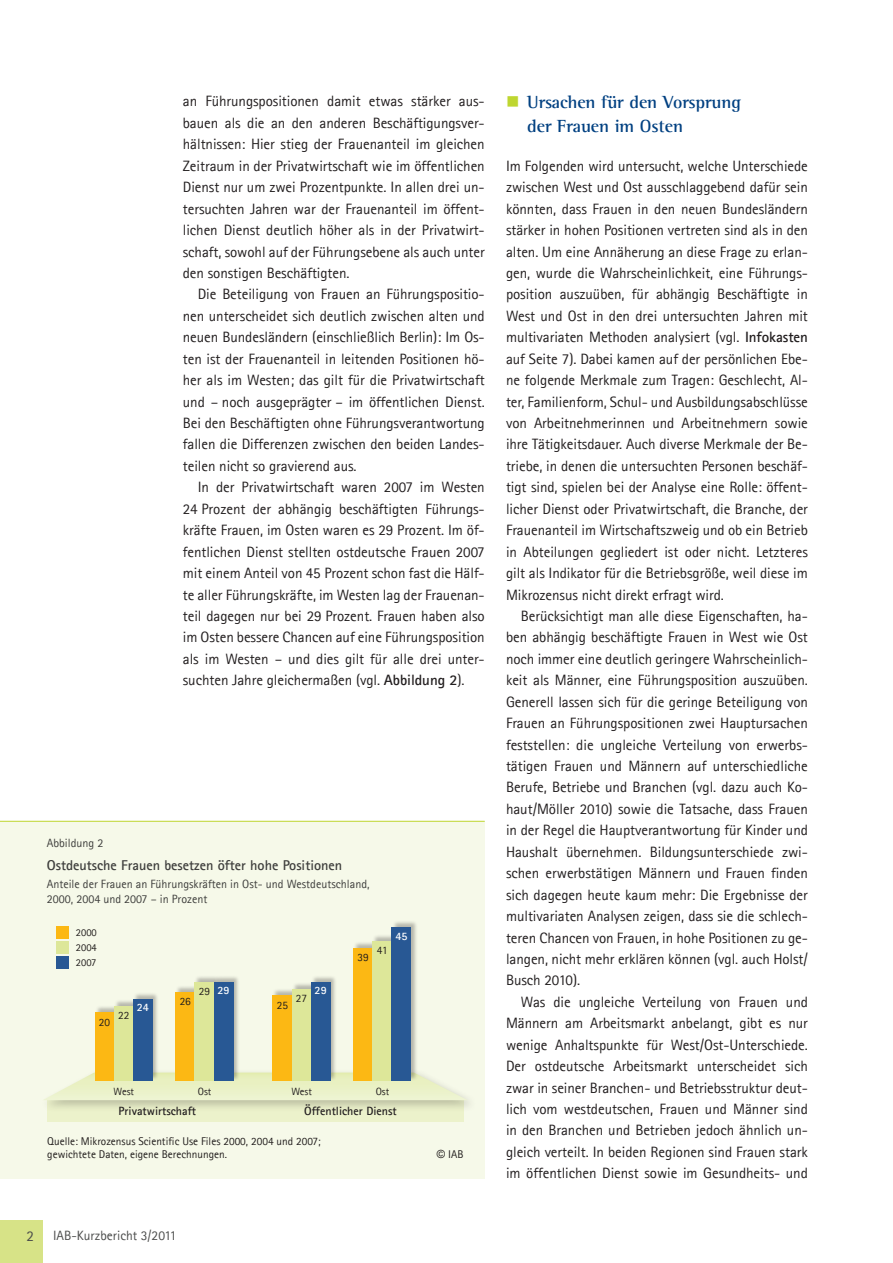
<style>
.page{position:relative;width:893px;height:1263px;background:#fff}
.page>*{position:absolute;margin:0;border:0;box-sizing:border-box;transform-origin:0 0}
.t1{font:700 18px/24px "Agfa Rotis Semi Serif";letter-spacing:-.005em;color:#014081}
.t2{font:15px/21.5px "Agfa Rotis Sans Serif";letter-spacing:-.005em;color:#231f20;text-align:justify}
.t3{font:15px "Agfa Rotis Sans Serif";color:#4b4c4b}
.t4{font:700 14.25px "Agfa Rotis Sans Serif";color:#3e3e3c}
.t5{font:13.5px "Agfa Rotis Sans Serif";color:#4b4c4b}
.t6{font:12px/14.4px "Agfa Rotis Sans Serif";color:#3e3e3c}
.t7{font:700 12px "Agfa Rotis Sans Serif";color:#231f20}
.t8{font:11.25px/13.5px "Agfa Rotis Sans Serif";color:#221e1d}
.t9{font:700 11.25px "Agfa Rotis Sans Serif";color:#fff}
.t10{font:10.5px "Agfa Rotis Sans Serif";color:#231f20}
.t11{font:10.5px/15px "Agfa Rotis Sans Serif";color:#221e1d;text-align:justify}
.s1{font-weight:700}
.s2{font-weight:700;color:#fff}
.s3{font-family:"Arial"}
</style>
<div class="page">
<div style="left:0;top:821px;width:485px;height:357px;background:#f6f9e9"></div>
<hr style="left:0;top:821px;width:485px;height:1px;background:#bed630">
<div style="left:47px;top:1100px;width:416px;height:22px;background:#ecf2cb"></div>
<div style="left:39px;top:1068px;width:438px;height:45px;background:#231f20;opacity:.25"></div>
<svg style="left:43px;top:1072px;width:425px;height:28px"></svg>
<div style="left:95px;top:1006px;width:26px;height:75px;background:#231f20;opacity:.3"></div>
<div style="left:95px;top:1013px;width:19px;height:68px;background:#fcb814"></div>
<div style="left:114px;top:999px;width:26px;height:82px;background:#231f20;opacity:.3"></div>
<div style="left:114px;top:1006px;width:19px;height:75px;background:#dde799"></div>
<div style="left:133px;top:992px;width:26px;height:88px;background:#231f20;opacity:.3"></div>
<div style="left:133px;top:999px;width:19px;height:82px;background:#285894"></div>
<div style="left:176px;top:985px;width:26px;height:96px;background:#231f20;opacity:.3"></div>
<div style="left:176px;top:992px;width:19px;height:89px;background:#fcb814"></div>
<div style="left:195px;top:975px;width:26px;height:106px;background:#231f20;opacity:.3"></div>
<div style="left:195px;top:982px;width:19px;height:99px;background:#dde799"></div>
<div style="left:214px;top:975px;width:26px;height:106px;background:#231f20;opacity:.3"></div>
<div style="left:214px;top:982px;width:19px;height:99px;background:#285894"></div>
<div style="left:273px;top:989px;width:26px;height:92px;background:#231f20;opacity:.3"></div>
<div style="left:273px;top:996px;width:19px;height:85px;background:#fcb814"></div>
<div style="left:292px;top:982px;width:26px;height:99px;background:#231f20;opacity:.3"></div>
<div style="left:292px;top:989px;width:19px;height:92px;background:#dde799"></div>
<div style="left:311px;top:975px;width:26px;height:106px;background:#231f20;opacity:.3"></div>
<div style="left:311px;top:982px;width:19px;height:99px;background:#285894"></div>
<div style="left:353px;top:941px;width:27px;height:140px;background:#231f20;opacity:.3"></div>
<div style="left:354px;top:948px;width:19px;height:133px;background:#fcb814"></div>
<div style="left:373px;top:934px;width:26px;height:146px;background:#231f20;opacity:.3"></div>
<div style="left:373px;top:941px;width:19px;height:140px;background:#dde799"></div>
<div style="left:392px;top:920px;width:26px;height:161px;background:#231f20;opacity:.3"></div>
<div style="left:392px;top:928px;width:19px;height:153px;background:#285894"></div>
<div style="left:56px;top:926px;width:13px;height:13px;background:#fcb814"></div>
<div style="left:56px;top:941px;width:13px;height:13px;background:#dde799"></div>
<div style="left:56px;top:956px;width:13px;height:13px;background:#285894"></div>
<div style="left:0;top:1220px;width:43px;height:43px;background:#d7e387"></div>
<p class="t2" style="left:183px;top:91px;width:303px">an Führungspositionen damit etwas stärker aus&shy;bauen als die an den anderen Beschäftigungsver&shy;hältnissen: Hier stieg der Frauenanteil im gleichen Zeitraum in der Privatwirtschaft wie im öffentlichen Dienst nur um zwei Prozentpunkte. In allen drei un&shy;tersuchten Jahren war der Frauenanteil im öffent&shy;lichen Dienst deutlich höher als in der Privatwirt&shy;schaft, sowohl auf der Führungsebene als auch unter den sonstigen Beschäftigten.</p>
<p class="t2" style="left:183px;top:283px;width:303px;text-indent:15px">Die Beteiligung von Frauen an Führungspositio&shy;nen unterscheidet sich deutlich zwischen alten und neuen Bundesländern (einschließlich Berlin): Im Os&shy;ten ist der Frauenanteil in leitenden Positionen hö&shy;her als im Westen; das gilt für die Privatwirtschaft und – noch ausgeprägter – im öffentlichen Dienst.<br>Bei den Beschäftigten ohne Führungsverantwortung fallen die Differenzen zwischen den beiden Landes&shy;teilen nicht so gravierend aus.</p>
<p class="t2" style="left:183px;top:476px;width:303px;text-indent:15px">In der Privatwirtschaft waren 2007 im Westen 24 Prozent der abhängig beschäftigten Führungs&shy;kräfte Frauen, im Osten waren es 29 Prozent. Im öf&shy;fentlichen Dienst stellten ostdeutsche Frauen 2007 mit einem Anteil von 45 Prozent schon fast die Hälf&shy;te aller Führungskräfte, im Westen lag der Frauenan&shy;teil dagegen nur bei 29 Prozent. Frauen haben also im Osten bessere Chancen auf eine Führungsposition als im Westen – und dies gilt für alle drei unter&shy;suchten Jahre gleichermaßen (vgl. <span class="s1">Abbildung 2</span>).</p>
<p class="t6" style="left:47px;top:836px;width:58px">Abbildung 2</p>
<p class="t4" style="left:47px;top:856px;width:297px">Ostdeutsche Frauen besetzen öfter hohe Positionen</p>
<p class="t6" style="left:47px;top:877px;width:324px">Anteile der Frauen an Führungskräften in Ost- und Westdeutschland,<br>2000, 2004 und 2007 – in Prozent</p>
<p class="t11" style="left:76px;top:924px;width:22px">2000<br>2004<br>2007</p>
<p class="t8" style="left:99px;top:1015px;width:13px">20</p>
<p class="t8" style="left:118px;top:1008px;width:13px">22</p>
<p class="t9" style="left:137px;top:1000px;width:14px">24</p>
<p class="t8" style="left:180px;top:995px;width:13px">26</p>
<p class="t8" style="left:199px;top:984px;width:32px">29 <span class="s2">29</span></p>
<p class="t8" style="left:277px;top:998px;width:13px">25</p>
<p class="t8" style="left:296px;top:991px;width:13px">27</p>
<p class="t9" style="left:315px;top:983px;width:14px">29</p>
<p class="t8" style="left:358px;top:950px;width:13px">39</p>
<p class="t8" style="left:377px;top:943px;width:12px">41</p>
<p class="t9" style="left:395px;top:929px;width:14px">45</p>
<p class="t10" style="left:114px;top:1085px;width:22px">West</p>
<p class="t10" style="left:198px;top:1085px;width:15px">Ost</p>
<p class="t10" style="left:291px;top:1085px;width:22px">West</p>
<p class="t10" style="left:376px;top:1085px;width:15px">Ost</p>
<p class="t7" style="left:119px;top:1104px;width:79px">Privatwirtschaft</p>
<p class="t7" style="left:304px;top:1104px;width:94px">Öffentlicher Dienst</p>
<p class="t8" style="left:47px;top:1134px;width:275px">Quelle: Mikrozensus Scientific Use Files 2000, 2004 und 2007; gewichtete Daten, eigene Berechnungen.</p>
<p class="t3" style="left:27px;top:1227px;width:9px">2</p>
<p class="t5" style="left:53px;top:1227px;width:125px">IAB-Kurzbericht 3/2011</p>
<p class="t8" style="left:437px;top:1148px;width:28px"><span class="s3">©</span> IAB</p>
<p class="t1" style="left:527px;top:90px;width:215px">Ursachen für den Vorsprung der Frauen im Osten</p>
<p class="t2" style="left:506px;top:155px;width:303px">Im Folgenden wird untersucht, welche Unterschiede zwischen West und Ost ausschlaggebend dafür sein könnten, dass Frauen in den neuen Bundesländern stärker in hohen Positionen vertreten sind als in den alten. Um eine Annäherung an diese Frage zu erlan&shy;gen, wurde die Wahrscheinlichkeit, eine Führungs&shy;position auszuüben, für abhängig Beschäftigte in West und Ost in den drei untersuchten Jahren mit multivariaten Methoden analysiert (vgl. <span class="s1">Infokasten </span>auf Seite 7). Dabei kamen auf der persönlichen Ebe&shy;ne folgende Merkmale zum Tragen: Geschlecht, Al&shy;ter, Familienform, Schul- und Ausbildungsabschlüsse von Arbeitnehmerinnen und Arbeitnehmern sowie ihre Tätigkeitsdauer. Auch diverse Merkmale der Be&shy;triebe, in denen die untersuchten Personen beschäf&shy;tigt sind, spielen bei der Analyse eine Rolle: öffent&shy;licher Dienst oder Privatwirtschaft, die Branche, der Frauenanteil im Wirtschaftszweig und ob ein Betrieb in Abteilungen gegliedert ist oder nicht. Letzteres gilt als Indikator für die Betriebsgröße, weil diese im Mikrozensus nicht direkt erfragt wird.</p>
<p class="t2" style="left:506px;top:605px;width:303px;text-indent:15px">Berücksichtigt man alle diese Eigenschaften, ha&shy;ben abhängig beschäftigte Frauen in West wie Ost noch immer eine deutlich geringere Wahrscheinlich&shy;keit als Männer, eine Führungsposition auszuüben.<br>Generell lassen sich für die geringe Beteiligung von Frauen an Führungspositionen zwei Hauptursachen feststellen: die ungleiche Verteilung von erwerbs&shy;tätigen Frauen und Männern auf unterschiedliche Berufe, Betriebe und Branchen (vgl. dazu auch Ko&shy;haut/Möller 2010) sowie die Tatsache, dass Frauen in der Regel die Hauptverantwortung für Kinder und Haushalt übernehmen. Bildungsunterschiede zwi&shy;schen erwerbstätigen Männern und Frauen finden sich dagegen heute kaum mehr: Die Ergebnisse der multivariaten Analysen zeigen, dass sie die schlech&shy;teren Chancen von Frauen, in hohe Positionen zu ge&shy;langen, nicht mehr erklären können (vgl. auch Holst/ Busch 2010).</p>
<p class="t2" style="left:506px;top:991px;width:303px;text-indent:15px">Was die ungleiche Verteilung von Frauen und Männern am Arbeitsmarkt anbelangt, gibt es nur wenige Anhaltspunkte für West/Ost-Unterschiede.<br>Der ostdeutsche Arbeitsmarkt unterscheidet sich zwar in seiner Branchen- und Betriebsstruktur deut&shy;lich vom westdeutschen, Frauen und Männer sind in den Branchen und Betrieben jedoch ähnlich un&shy;gleich verteilt. In beiden Regionen sind Frauen stark im öffentlichen Dienst sowie im Gesundheits- und</p>
</div>
